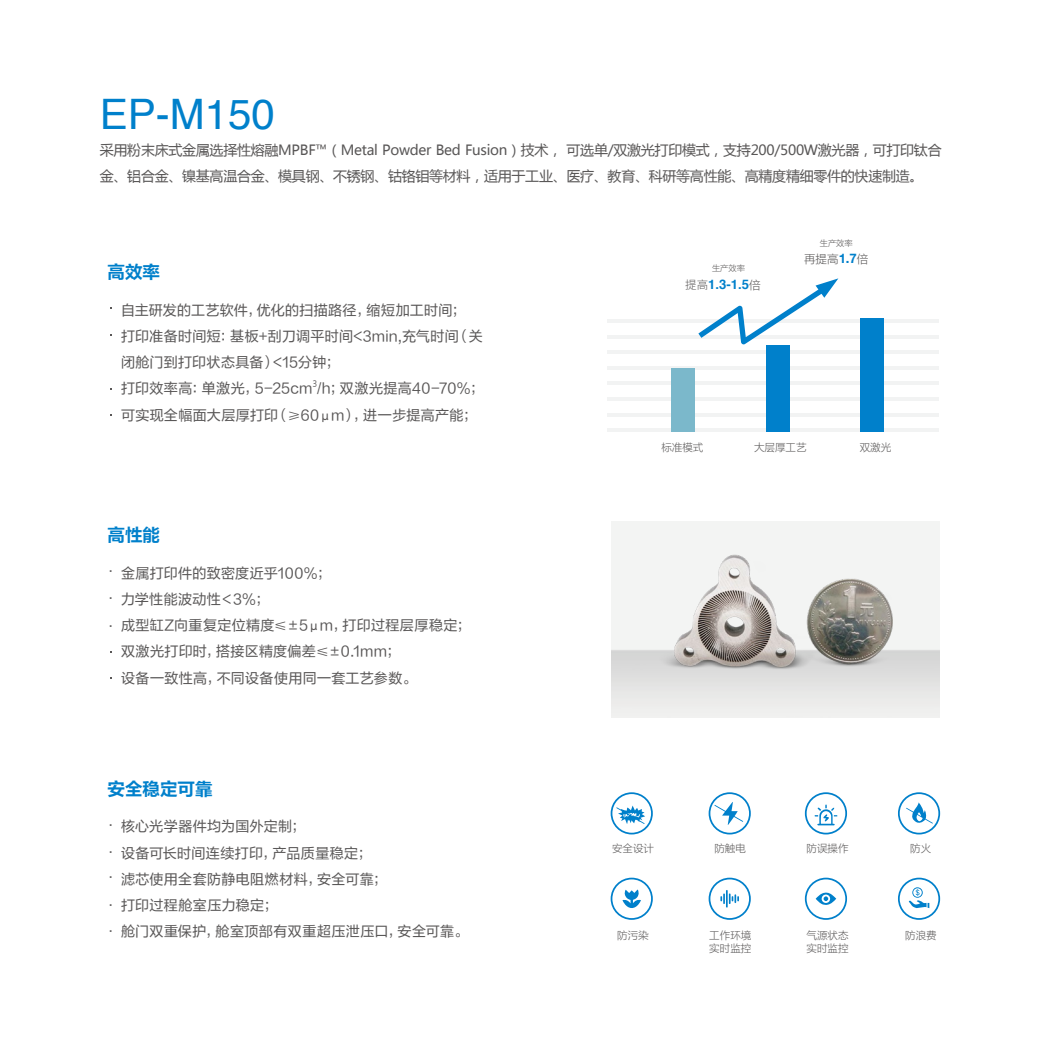
<style>
.page{position:relative;width:1042px;height:1042px;background:#fff}
.page>*{position:absolute;margin:0;border:0;box-sizing:border-box;transform-origin:0 0}
.t1{font:42px "Helvetica";color:#0080cb}
.t2{font:17.5px "FZLTCHJW GB1 0";color:#0080cb}
.t3{font:14px/26.2px "FZLTHJW GB1 0";letter-spacing:.02em;color:#595757}
.t4{font:14px/26.2px "Microsoft Ya Hei";letter-spacing:-.02em;color:#595757}
.t5{font:700 13.12px "Helvetica";color:#0080cb}
.t6{font:11.55px "FZLTXHJW GB1 0";color:#595757}
.t7{font:10.5px/12.6px "FZLTXHJW GB1 0";color:#595757}
.t8{font:8.22px "FZLTXHJW GB1 0";color:#595757}
.s1{font-family:"Microsoft Ya Hei";font-weight:300}
.s2{font-family:"Source Han Sans CN";font-weight:300;font-size:11.55px;color:#595757}
.s3{font-family:"FZLTXHJW GB1 0";font-weight:400;font-size:11.55px;color:#595757}
.s4{font-family:"Helvetica Neue";font-weight:700;font-size:13.12px;color:#0080cb}
</style>
<div class="page">
<div style="left:610px;top:792px;width:43px;height:42px;border:2px solid #0080cb;border-radius:50%"></div>
<div style="left:708px;top:792px;width:43px;height:42px;border:2px solid #0080cb;border-radius:50%"></div>
<div style="left:805px;top:792px;width:42px;height:42px;border:2px solid #0080cb;border-radius:50%"></div>
<div style="left:898px;top:792px;width:42px;height:42px;border:2px solid #0080cb;border-radius:50%"></div>
<div style="left:610px;top:877px;width:43px;height:43px;border:2px solid #0080cb;border-radius:50%"></div>
<div style="left:708px;top:877px;width:43px;height:43px;border:2px solid #0080cb;border-radius:50%"></div>
<div style="left:805px;top:877px;width:42px;height:43px;border:2px solid #0080cb;border-radius:50%"></div>
<div style="left:898px;top:877px;width:42px;height:43px;border:2px solid #0080cb;border-radius:50%"></div>
<svg style="left:622px;top:889px;width:19px;height:19px"></svg>
<svg style="left:906px;top:802px;width:27px;height:21px"></svg>
<svg style="left:714px;top:802px;width:29px;height:23px"></svg>
<svg style="left:720px;top:890px;width:19px;height:18px"></svg>
<svg style="left:815px;top:892px;width:21px;height:13px"></svg>
<svg style="left:814px;top:804px;width:23px;height:21px"></svg>
<svg style="left:909px;top:887px;width:20px;height:21px"></svg>
<svg style="left:616px;top:805px;width:29px;height:19px"></svg>
<hr style="left:608px;top:429px;width:331px;height:3px;background:#f2f3f3">
<hr style="left:608px;top:413px;width:331px;height:3px;background:#f2f3f3">
<hr style="left:608px;top:397px;width:331px;height:3px;background:#f2f3f3">
<hr style="left:608px;top:382px;width:331px;height:3px;background:#f2f3f3">
<hr style="left:608px;top:366px;width:331px;height:3px;background:#f2f3f3">
<hr style="left:608px;top:350px;width:331px;height:4px;background:#f2f3f3">
<hr style="left:608px;top:335px;width:331px;height:3px;background:#f2f3f3">
<hr style="left:608px;top:319px;width:331px;height:3px;background:#f2f3f3">
<div style="left:672px;top:369px;width:23px;height:63px;background:#7bb8cb"></div>
<div style="left:767px;top:345px;width:23px;height:87px;background:#0080cb"></div>
<div style="left:860px;top:318px;width:24px;height:114px;background:#0080cb"></div>
<svg style="left:698px;top:278px;width:140px;height:66px"></svg>
<img style="left:611px;top:547px;width:329px;height:157px">
<h1 class="t1" style="left:100px;top:82px;width:177px">EP-M150</h1>
<p class="t4" style="left:100px;top:136px;width:843px">采用粉末床式金属选择性熔融MPBF™（Metal Powder Bed Fusion）技术， 可选单/双激光打印模式，支持200/500W激光器，可打印钛合金、铝合金、镍基高温合金、模具钢、不锈钢、钴铬钼等材料，适用于工业、医疗、教育、科研等高性能、高精度精细零件的快速制造。</p>
<p class="t2" style="left:108px;top:262px;width:54px">高效率</p>
<p class="t3" style="left:121px;top:297px;width:365px">自主研发的工艺软件，优化的扫描路径，缩短加工时间；<br>打印准备时间短：基板+刮刀调平时间&lt;3min,充气时间（关闭舱门到打印状态具备）&lt;15分钟；<br>打印效率高：单激光，5-25cm<span class="s1">³</span>/h；双激光提高40-70%；可实现全幅面大层厚打印（≥60μm），进一步提高产能；</p>
<p class="t2" style="left:108px;top:525px;width:54px">高性能</p>
<p class="t3" style="left:104px;top:558px;width:167px;line-height:27.8px">·<br>· 力学性能波动性＜3%；</p>
<p class="t3" style="left:104px;top:612px;width:368px">· 成型缸Z向重复定位精度≤±5μm，打印过程层厚稳定；</p>
<p class="t3" style="left:121px;top:560px;width:212px">金属打印件的致密度近乎100%；</p>
<p class="t3" style="left:121px;top:639px;width:296px">双激光打印时，搭接区精度偏差≤±0.1mm；设备一致性高，不同设备使用同一套工艺参数。</p>
<p class="t2" style="left:108px;top:779px;width:107px">安全稳定可靠</p>
<p class="t3" style="left:104px;top:811px;width:269px;line-height:27.8px">·<br>· 设备可长时间连续打印，产品质量稳定；</p>
<p class="t3" style="left:104px;top:866px;width:366px">· 滤芯使用全套防静电阻燃材料，安全可靠；<br>· 打印过程舱室压力稳定；<br>· 舱门双重保护，舱室顶部有双重超压泄压口，安全可靠。</p>
<p class="t3" style="left:121px;top:814px;width:186px">核心光学器件均为国外定制；</p>
<p class="t8" style="left:712px;top:264px;width:34px">生产效率</p>
<p class="t5" style="left:685px;top:274px;width:77px"><span class="s2">提高</span>1.3-1.5<span class="s3">倍</span></p>
<p class="t8" style="left:820px;top:239px;width:34px">生产效率</p>
<p class="t6" style="left:804px;top:253px;width:66px">再提高<span class="s4">1.7</span>倍</p>
<p class="t7" style="left:661px;top:441px;width:43px">标准模式</p>
<p class="t7" style="left:754px;top:441px;width:54px">大层厚工艺</p>
<p class="t7" style="left:859px;top:441px;width:33px">双激光</p>
<p class="t7" style="left:612px;top:842px;width:43px">安全设计</p>
<p class="t7" style="left:714px;top:842px;width:33px">防触电</p>
<p class="t7" style="left:806px;top:842px;width:43px">防误操作</p>
<p class="t7" style="left:910px;top:842px;width:22px">防火</p>
<p class="t7" style="left:617px;top:930px;width:33px">防污染</p>
<p class="t7" style="left:709px;top:930px;width:43px">工作环境实时监控</p>
<p class="t7" style="left:806px;top:930px;width:43px">气源状态实时监控</p>
<p class="t7" style="left:905px;top:930px;width:33px">防浪费</p>
</div>
